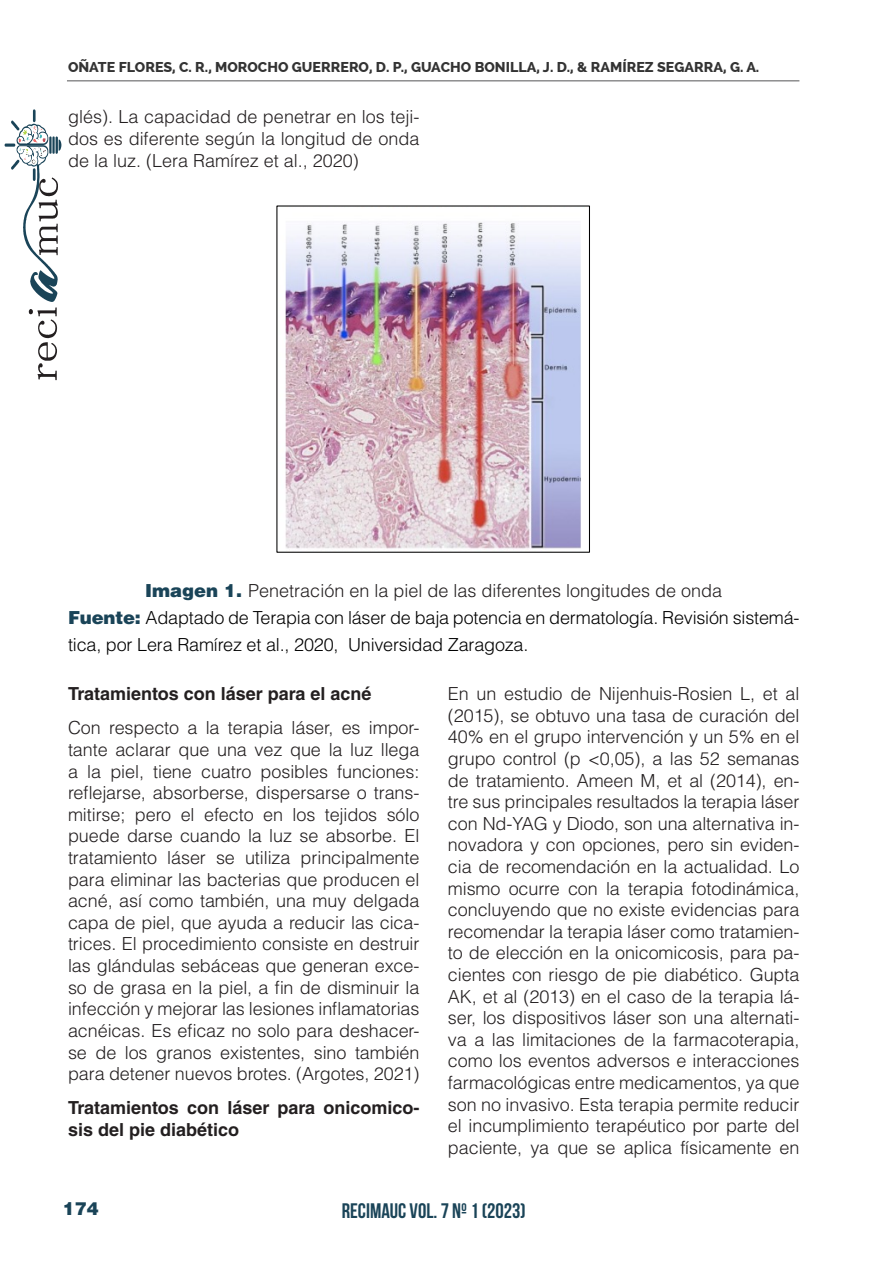
<style>
.page{position:relative;width:893px;height:1263px;background:#fff}
.page>*{position:absolute;margin:0;border:0;box-sizing:border-box;transform-origin:0 0}
.t1{font:700 21px "Bebas Neue";color:#1a4458}
.t2{font:300 18px/21.6px "Helvetica LT Std";letter-spacing:-.005em;color:#231f20;text-align:justify}
.t3{font:300 18px/27px "Helvetica LT Std";letter-spacing:-.01em;color:#000}
.t4{font:700 18px/21.6px "Helvetica LT Std";color:#231f20}
.t5{font:900 18px "Helvetica LT Std";color:#1a4458}
.t6{font:800 14.25px "Raleway";color:#333}
.s1{font-weight:900;color:#1a4458}
</style>
<div class="page">
<hr style="left:67px;top:80px;width:732px;height:1px;background:#545557">
<svg style="left:5px;top:109px;width:57px;height:271px"></svg>
<img style="left:285px;top:222px;width:296px;height:327px">
<p class="t6" style="left:68px;top:59px;width:693px">OÑATE FLORES, C. R., MOROCHO GUERRERO, D. P., GUACHO BONILLA, J. D., &amp; RAMÍREZ SEGARRA, G. A.</p>
<p class="t2" style="left:68px;top:106px;width:353px">glés). La capacidad de penetrar en los teji&shy;dos es diferente según la longitud de onda de la luz. (Lera Ramírez et al., 2020)</p>
<p class="t2" style="left:145px;top:579px;width:578px"><span class="s1">Imagen 1.</span> Penetración en la piel de las diferentes longitudes de onda</p>
<p class="t3" style="left:68px;top:604px;width:733px"><span class="s1">Fuente:</span> Adaptado de Terapia con láser de baja potencia en dermatología. Revisión sistemá&shy;tica, por Lera Ramírez et al., 2020, Universidad Zaragoza.</p>
<p class="t4" style="left:68px;top:683px;width:305px">Tratamientos con láser para el acné</p>
<p class="t2" style="left:68px;top:717px;width:353px">Con respecto a la terapia láser, es impor&shy;tante aclarar que una vez que la luz llega a la piel, tiene cuatro posibles funciones: reflejarse, absorberse, dispersarse o trans&shy;mitirse; pero el efecto en los tejidos sólo puede darse cuando la luz se absorbe. El tratamiento láser se utiliza principalmente para eliminar las bacterias que producen el acné, así como también, una muy delgada capa de piel, que ayuda a reducir las cica&shy;trices. El procedimiento consiste en destruir las glándulas sebáceas que generan exce&shy;so de grasa en la piel, a fin de disminuir la infección y mejorar las lesiones inflamatorias acnéicas. Es eficaz no solo para deshacer&shy;se de los granos existentes, sino también para detener nuevos brotes. (Argotes, 2021)</p>
<p class="t4" style="left:68px;top:1097px;width:353px">Tratamientos con láser para onicomico&shy;sis del pie diabético</p>
<p class="t2" style="left:448px;top:683px;width:353px">En un estudio de Nijenhuis-Rosien L, et al (2015), se obtuvo una tasa de curación del 40% en el grupo intervención y un 5% en el grupo control (p &lt;0,05), a las 52 semanas de tratamiento. Ameen M, et al (2014), en&shy;tre sus principales resultados la terapia láser con Nd-YAG y Diodo, son una alternativa in&shy;novadora y con opciones, pero sin eviden&shy;cia de recomendación en la actualidad. Lo mismo ocurre con la terapia fotodinámica, concluyendo que no existe evidencias para recomendar la terapia láser como tratamien&shy;to de elección en la onicomicosis, para pa&shy;cientes con riesgo de pie diabético. Gupta AK, et al (2013) en el caso de la terapia lá&shy;ser, los dispositivos láser son una alternati&shy;va a las limitaciones de la farmacoterapia, como los eventos adversos e interacciones farmacológicas entre medicamentos, ya que son no invasivo. Esta terapia permite reducir el incumplimiento terapéutico por parte del paciente, ya que se aplica físicamente en</p>
<p class="t5" style="left:63px;top:1197px;width:38px">174</p>
<p class="t1" style="left:342px;top:1199px;width:185px">RECIMAUC VOL. 7 Nº 1 (2023)</p>
</div>
